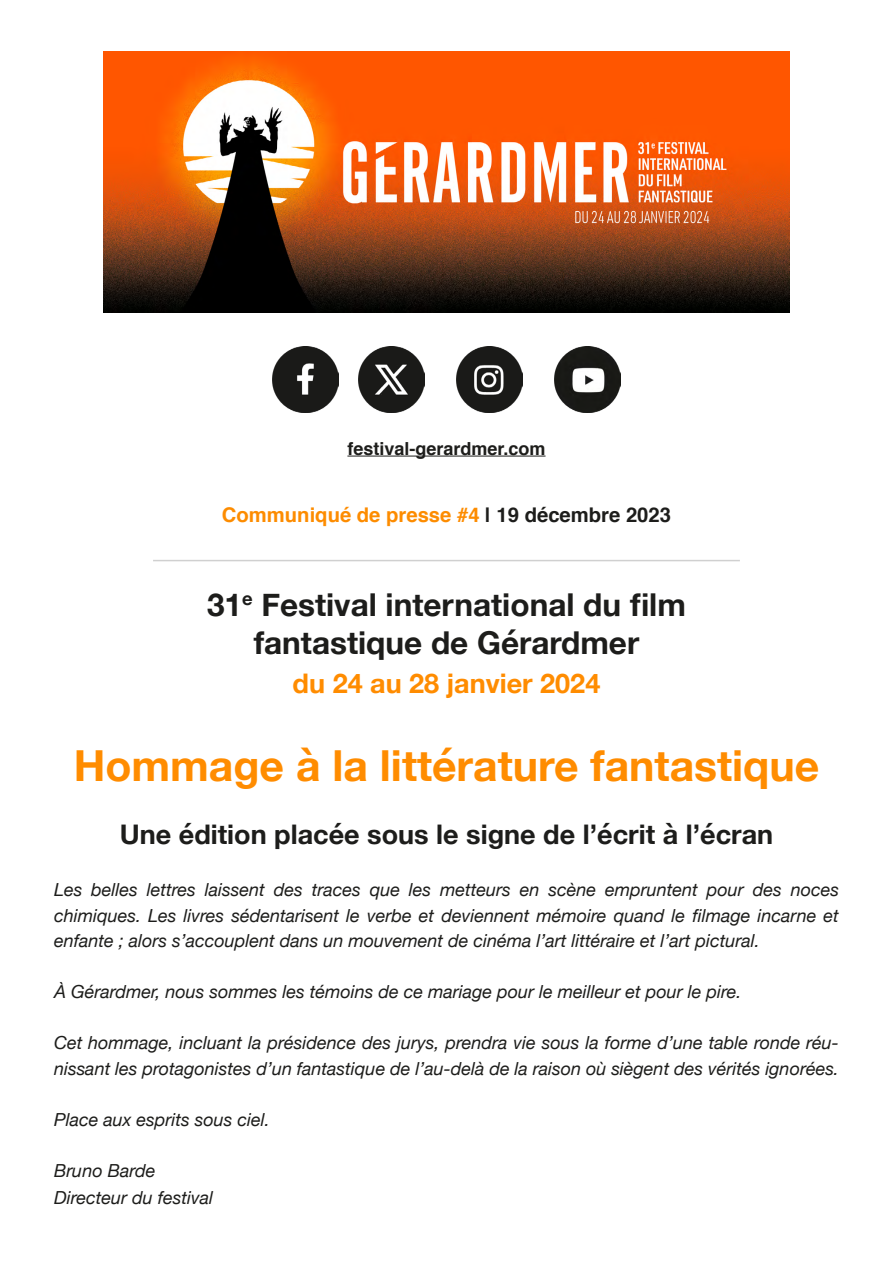
<style>
.page{position:relative;width:893px;height:1263px;background:#fff}
.page>*{position:absolute;margin:0;border:0;box-sizing:border-box;transform-origin:0 0}
.t1{font:700 42.75px "Helvetica Neue";color:#ff8c00}
.t2{font:700 31.5px "Helvetica Neue";color:#1d1d1b}
.t3{font:700 27px "Helvetica Neue";color:#1d1d1b}
.t4{font:700 27px "Helvetica Neue";color:#ff8c00}
.t5{font:700 20.25px "Helvetica";color:#fd8c00}
.t6{font:italic 18px/25.5px "Helvetica Neue";color:#1d1d1b;text-align:justify}
.t7{font:700 18px "Helvetica";color:#1d1d1b}
.s1{color:#1d1d1b}
</style>
<div class="page">
<hr style="left:347px;top:456px;width:199px;height:1px;background:#1d1d1b">
<img style="left:273px;top:347px;width:65px;height:65px">
<img style="left:457px;top:347px;width:65px;height:65px">
<img style="left:359px;top:347px;width:65px;height:65px">
<img style="left:555px;top:347px;width:65px;height:65px">
<hr style="left:153px;top:560px;width:587px;height:1px;background:#d0d0d0">
<img style="left:103px;top:51px;width:687px;height:262px">
<p class="t7" style="left:347px;top:434px;width:200px">festival-gerardmer.com</p>
<p class="t5" style="left:222px;top:499px;width:451px">Communiqué de presse #4 <span class="s1">| 19 décembre 2023</span></p>
<p class="t2" style="left:207px;top:580px;width:480px">31<sup>e</sup> Festival international du film</p>
<p class="t2" style="left:254px;top:618px;width:387px">fantastique de Gérardmer</p>
<p class="t4" style="left:293px;top:662px;width:309px">du 24 au 28 janvier 2024</p>
<p class="t1" style="left:74px;top:732px;width:747px">Hommage à la littérature fantastique</p>
<p class="t3" style="left:120px;top:813px;width:655px">Une édition placée sous le signe de l’écrit à l’écran</p>
<p class="t6" style="left:54px;top:878px;width:786px">Les belles lettres laissent des traces que les metteurs en scène empruntent pour des noces chimiques. Les livres sédentarisent le verbe et deviennent mémoire quand le filmage incarne et enfante ; alors s’accouplent dans un mouvement de cinéma l’art littéraire et l’art pictural.</p>
<p class="t6" style="left:54px;top:980px;width:689px">À Gérardmer, nous sommes les témoins de ce mariage pour le meilleur et pour le pire.</p>
<p class="t6" style="left:54px;top:1031px;width:786px">Cet hommage, incluant la présidence des jurys, prendra vie sous la forme d’une table ronde réu&shy;nissant les protagonistes d’un fantastique de l’au-delà de la raison où siègent des vérités ignorées.</p>
<p class="t6" style="left:54px;top:1108px;width:217px">Place aux esprits sous ciel.</p>
<p class="t6" style="left:54px;top:1159px;width:103px">Bruno Barde</p>
<p class="t6" style="left:54px;top:1186px;width:161px">Directeur du festival</p>
</div>
